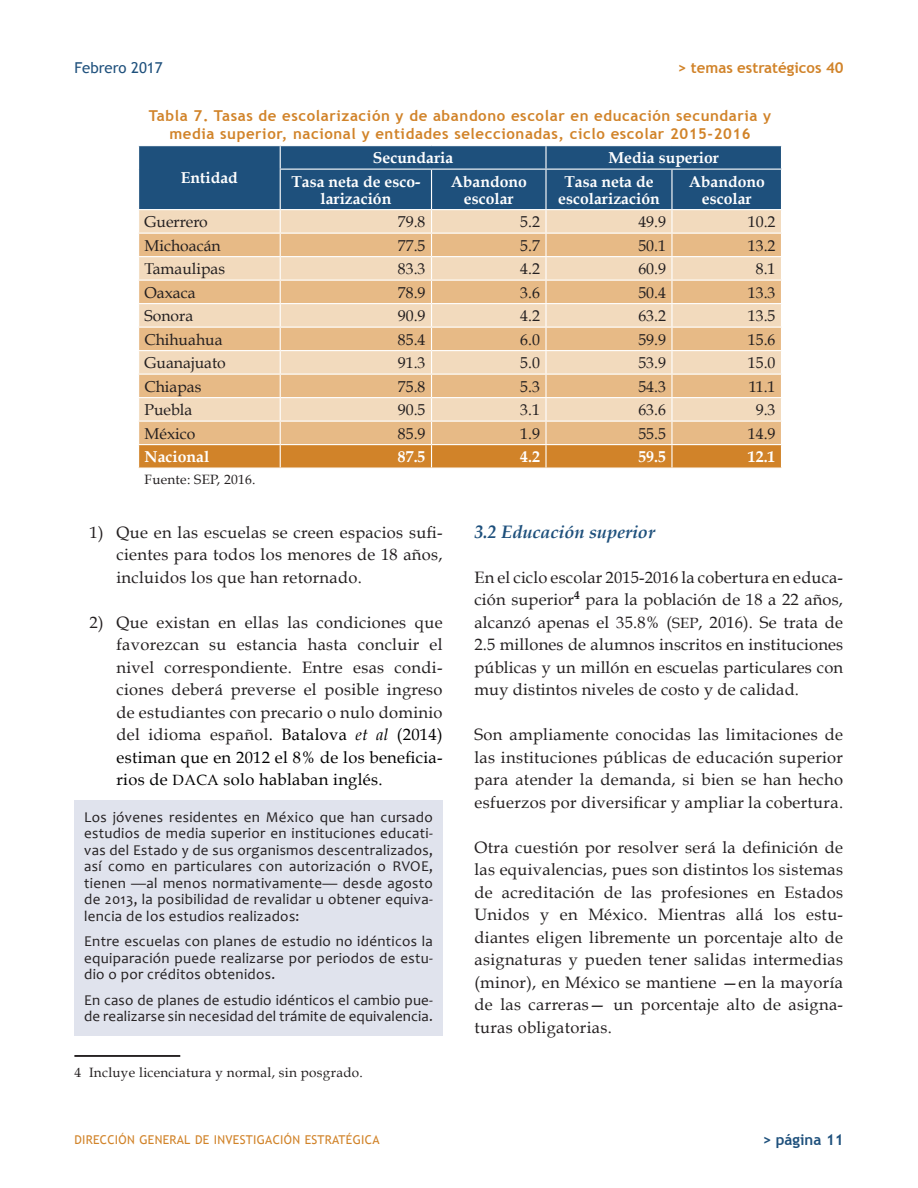
<style>
.page{position:relative;width:918px;height:1188px;background:#fff}
.page>*{position:absolute;margin:0;border:0;box-sizing:border-box;transform-origin:0 0}
.subtitulos{font:italic 700 18px "Book Antiqua";color:#1e507c}
.texto_general{font:16.5px/22.5px "Book Antiqua";letter-spacing:.02em;color:#231f20;text-align:justify}
.t1{font:15.75px "Book Antiqua";color:#231f20}
.t2{font:700 15.75px/17px "Book Antiqua";color:#fff;text-align:center}
.cuadros_texto{font:15px/16.5px "Candara";letter-spacing:.02em;color:#231f20;text-align:justify}
.titulos_tablas{font:700 15px/18px "Trebuchet MS";letter-spacing:.04em;color:#d18329;text-align:center}
.titulos_tablas-2{font:700 15px "Trebuchet MS";color:#d18329}
.t3{font:15px "Trebuchet MS";color:#1e507c}
.t4{font:700 15px "Trebuchet MS";color:#1e507c}
.nota_pie{font:13.5px "Book Antiqua";letter-spacing:.02em;color:#231f20}
.pie_tablas{font:13.5px "Book Antiqua";letter-spacing:.02em;color:#231f20}
.t5{font:12.15px "Trebuchet MS SC900";letter-spacing:.02em;color:#d18329}
.s1{color:#000}
.s2{font-style:italic;color:#000}
.s3{font-family:"Book Antiqua SC900";font-size:14.85px;color:#000}
.s4{font-family:"Book Antiqua SC900";font-size:14.85px}
</style>
<div class="page">
<div style="left:74px;top:800px;width:369px;height:236px;background:#e0e3ed"></div>
<svg style="left:138px;top:146px;width:644px;height:322px;background:#c4b097"></svg>
<hr style="left:74px;top:1055px;width:106px;height:2px;background:#231f20">
<p class="t3" style="left:74px;top:59px;width:90px">Febrero 2017</p>
<p class="titulos_tablas-2" style="left:678px;top:59px;width:167px">&gt; temas estratégicos 40</p>
<p class="titulos_tablas" style="left:149px;top:107px;width:624px">Tabla 7. Tasas de escolarización y de abandono escolar en educación secundaria y media superior, nacional y entidades seleccionadas, ciclo escolar 2015-2016</p>
<p class="t2" style="left:181px;top:170px;width:58px">Entidad</p>
<p class="t2" style="left:373px;top:149px;width:82px">Secundaria</p>
<p class="t2" style="left:608px;top:149px;width:112px">Media superior</p>
<p class="t2" style="left:291px;top:173px;width:131px">Tasa neta de esco&shy;larización</p>
<p class="t2" style="left:451px;top:173px;width:78px">Abandono escolar</p>
<p class="t2" style="left:558px;top:173px;width:103px">Tasa neta de escolarización</p>
<p class="t2" style="left:689px;top:173px;width:78px">Abandono escolar</p>
<p class="t1" style="left:145px;top:212px;width:65px">Guerrero</p>
<p class="t1" style="left:398px;top:212px;width:29px">79.8</p>
<p class="t1" style="left:520px;top:212px;width:21px">5.2</p>
<p class="t1" style="left:638px;top:212px;width:29px">49.9</p>
<p class="t1" style="left:748px;top:212px;width:29px">10.2</p>
<p class="t1" style="left:145px;top:235px;width:78px">Michoacán</p>
<p class="t1" style="left:398px;top:235px;width:29px">77.5</p>
<p class="t1" style="left:520px;top:235px;width:21px">5.7</p>
<p class="t1" style="left:638px;top:235px;width:29px">50.1</p>
<p class="t1" style="left:748px;top:235px;width:29px">13.2</p>
<p class="t1" style="left:145px;top:259px;width:82px">Tamaulipas</p>
<p class="t1" style="left:398px;top:259px;width:29px">83.3</p>
<p class="t1" style="left:520px;top:259px;width:21px">4.2</p>
<p class="t1" style="left:638px;top:259px;width:29px">60.9</p>
<p class="t1" style="left:756px;top:259px;width:21px">8.1</p>
<p class="t1" style="left:145px;top:282px;width:53px">Oaxaca</p>
<p class="t1" style="left:398px;top:282px;width:29px">78.9</p>
<p class="t1" style="left:520px;top:282px;width:21px">3.6</p>
<p class="t1" style="left:638px;top:282px;width:29px">50.4</p>
<p class="t1" style="left:748px;top:282px;width:29px">13.3</p>
<p class="t1" style="left:145px;top:306px;width:50px">Sonora</p>
<p class="t1" style="left:398px;top:306px;width:29px">90.9</p>
<p class="t1" style="left:520px;top:306px;width:21px">4.2</p>
<p class="t1" style="left:638px;top:306px;width:29px">63.2</p>
<p class="t1" style="left:748px;top:306px;width:29px">13.5</p>
<p class="t1" style="left:145px;top:329px;width:79px">Chihuahua</p>
<p class="t1" style="left:398px;top:329px;width:29px">85.4</p>
<p class="t1" style="left:520px;top:329px;width:21px">6.0</p>
<p class="t1" style="left:638px;top:329px;width:29px">59.9</p>
<p class="t1" style="left:748px;top:329px;width:29px">15.6</p>
<p class="t1" style="left:145px;top:353px;width:83px">Guanajuato</p>
<p class="t1" style="left:398px;top:353px;width:29px">91.3</p>
<p class="t1" style="left:520px;top:353px;width:21px">5.0</p>
<p class="t1" style="left:638px;top:353px;width:29px">53.9</p>
<p class="t1" style="left:748px;top:353px;width:29px">15.0</p>
<p class="t1" style="left:145px;top:376px;width:58px">Chiapas</p>
<p class="t1" style="left:398px;top:376px;width:29px">75.8</p>
<p class="t1" style="left:520px;top:376px;width:21px">5.3</p>
<p class="t1" style="left:638px;top:376px;width:29px">54.3</p>
<p class="t1" style="left:749px;top:376px;width:28px">11.1</p>
<p class="t1" style="left:145px;top:400px;width:49px">Puebla</p>
<p class="t1" style="left:398px;top:400px;width:29px">90.5</p>
<p class="t1" style="left:520px;top:400px;width:21px">3.1</p>
<p class="t1" style="left:638px;top:400px;width:29px">63.6</p>
<p class="t1" style="left:756px;top:400px;width:21px">9.3</p>
<p class="t1" style="left:145px;top:423px;width:52px">México</p>
<p class="t1" style="left:398px;top:423px;width:29px">85.9</p>
<p class="t1" style="left:520px;top:423px;width:21px">1.9</p>
<p class="t1" style="left:638px;top:423px;width:29px">55.5</p>
<p class="t1" style="left:748px;top:423px;width:29px">14.9</p>
<p class="t2" style="left:145px;top:448px;width:66px">Nacional</p>
<p class="t2" style="left:398px;top:448px;width:29px">87.5</p>
<p class="t2" style="left:520px;top:448px;width:21px">4.2</p>
<p class="t2" style="left:638px;top:448px;width:29px">59.5</p>
<p class="t2" style="left:748px;top:448px;width:29px">12.1</p>
<p class="pie_tablas" style="left:145px;top:471px;width:113px">Fuente: SEP, 2016.</p>
<p class="texto_general" style="left:116px;top:521px;width:328px;text-indent:-27px">1) Que en las escuelas se creen espacios sufi&shy;cientes para todos los menores de 18 años, incluidos los que han retornado.</p>
<p class="texto_general" style="left:116px;top:611px;width:328px;text-indent:-27px">2) Que existan en ellas las condiciones que favorezcan su estancia hasta concluir el nivel correspondiente. Entre esas condi&shy;ciones deberá preverse el posible ingreso de estudiantes con precario o nulo dominio del idioma español<span class="s1">. Batalova</span> <span class="s2">et al</span> <span class="s1">(2014) estiman que en 2012 el 8% de los beneficia&shy;rios de</span> <span class="s3">DACA</span> <span class="s1">solo hablaban inglés.</span></p>
<p class="cuadros_texto" style="left:84px;top:808px;width:350px">Los jóvenes residentes en México que han cursado estudios de media superior en instituciones educati&shy;vas del Estado y de sus organismos descentralizados, así como en particulares con autorización o RVOE, tienen —al menos normativamente— desde agosto de 2013, la posibilidad de revalidar u obtener equiva&shy;lencia de los estudios realizados:</p>
<p class="cuadros_texto" style="left:84px;top:933px;width:350px">Entre escuelas con planes de estudio no idénticos la equiparación puede realizarse por periodos de estu&shy;dio o por créditos obtenidos.</p>
<p class="cuadros_texto" style="left:84px;top:991px;width:350px">En caso de planes de estudio idénticos el cambio pue&shy;de realizarse sin necesidad del trámite de equivalencia.</p>
<p class="nota_pie" style="left:74px;top:1064px;width:290px">4 Incluye licenciatura y normal, sin posgrado.</p>
<p class="t5" style="left:74px;top:1133px;width:307px">DIRECCIÓN GENERAL DE INVESTIGACIÓN ESTRATÉGICA</p>
<p class="subtitulos" style="left:474px;top:521px;width:182px">3.2 Educación superior</p>
<p class="texto_general" style="left:474px;top:566px;width:370px">En el ciclo escolar 2015-2016 la cobertura en educa&shy;ción superior<sup>4</sup> para la población de 18 a 22 años, alcanzó apenas el 35.8% (<span class="s4">SEP</span>, 2016). Se trata de 2.5 millones de alumnos inscritos en instituciones públicas y un millón en escuelas particulares con muy distintos niveles de costo y de calidad.</p>
<p class="texto_general" style="left:474px;top:723px;width:370px">Son ampliamente conocidas las limitaciones de las instituciones públicas de educación superior para atender la demanda, si bien se han hecho esfuerzos por diversificar y ampliar la cobertura.</p>
<p class="texto_general" style="left:474px;top:836px;width:370px">Otra cuestión por resolver será la definición de las equivalencias, pues son distintos los sistemas de acreditación de las profesiones en Estados Unidos y en México. Mientras allá los estu&shy;diantes eligen libremente un porcentaje alto de asignaturas y pueden tener salidas intermedias (minor), en México se mantiene —en la mayoría de las carreras— un porcentaje alto de asigna&shy;turas obligatorias.</p>
<p class="t4" style="left:763px;top:1130px;width:82px">&gt; página 11</p>
</div>
